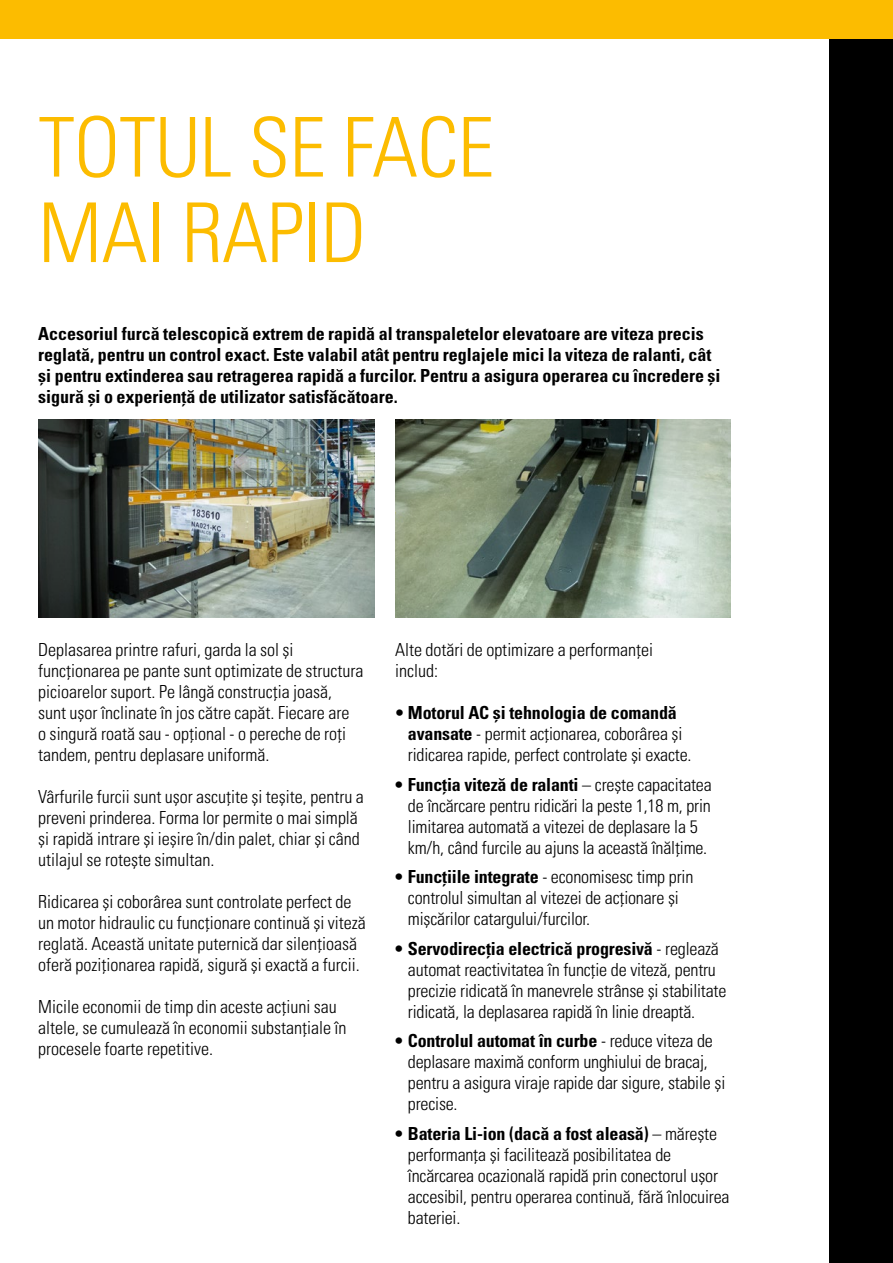
<style>
.page{position:relative;width:893px;height:1263px;background:#fff}
.page>*{position:absolute;margin:0;border:0;box-sizing:border-box;transform-origin:0 0}
.t1{font:82.5px/85.5px "Univers LTCYR 47 Light Cond";letter-spacing:-.01em;color:#fcbc00}
.t2{font:18px/21px "Univers LTCYR 47 Light Cond";color:#000}
.t3{font:18px/21px "Univers LTCYR 67 Bold Cond";color:#000}
.s1{font-family:"Univers LTCYR 47 Light Cond"}
.s2{font-family:"Univers LTCYR 67 Bold Cond"}
</style>
<div class="page">
<div style="left:829px;top:38px;width:64px;height:1225px;background:#000"></div>
<div style="left:0;top:0;width:893px;height:38px;background:#fcbc00"></div>
<div style="left:38px;top:419px;width:336px;height:201px;background:#000;opacity:.14"></div>
<div style="left:395px;top:419px;width:338px;height:201px;background:#000;opacity:.14"></div>
<h1 class="t1" style="left:38px;top:100px;width:457px">TOTUL SE FACE<br>MAI RAPID</h1>
<p class="t3" style="left:38px;top:322px;width:684px">Accesoriul furcă telescopică extrem de rapidă al transpaletelor elevatoare are viteza precis reglată, pentru un control exact. Este valabil atât pentru reglajele mici la viteza de ralanti, cât și pentru extinderea sau retragerea rapidă a furcilor. Pentru a asigura operarea cu încredere și sigură și o experiență de utilizator satisfăcătoare.</p>
<p class="t2" style="left:38px;top:638px;width:327px">Deplasarea printre rafuri, garda la sol și funcționarea pe pante sunt optimizate de structura picioarelor suport. Pe lângă construcția joasă, sunt ușor înclinate în jos către capăt. Fiecare are<br>o singură roată sau - opțional - o pereche de roți tandem, pentru deplasare uniformă.</p>
<p class="t2" style="left:38px;top:785px;width:327px">Vârfurile furcii sunt ușor ascuțite și teșite, pentru a preveni prinderea. Forma lor permite o mai simplă și rapidă intrare și ieșire în/din palet, chiar și când utilajul se rotește simultan.</p>
<p class="t2" style="left:38px;top:890px;width:329px">Ridicarea și coborârea sunt controlate perfect de un motor hidraulic cu funcționare continuă și viteză reglată. Această unitate puternică dar silențioasă oferă poziționarea rapidă, sigură și exactă a furcii.</p>
<p class="t2" style="left:38px;top:995px;width:310px">Micile economii de timp din aceste acțiuni sau altele, se cumulează în economii substanțiale în procesele foarte repetitive.</p>
<p class="t2" style="left:395px;top:638px;width:259px">Alte dotări de optimizare a performanței includ:</p>
<p class="t3" style="left:395px;top:702px;width:283px"><span class="s1">•</span>Motorul AC și tehnologia de comandă</p>
<p class="t2" style="left:408px;top:722px;width:285px"><span class="s2">avansate</span> - permit acționarea, coborârea și ridicarea rapide, perfect controlate și exacte.</p>
<p class="t3" style="left:395px;top:773px;width:318px">• Funcția viteză de ralanti <span class="s1">– crește capacitatea</span></p>
<p class="t2" style="left:408px;top:794px;width:304px">de încărcare pentru ridicări la peste 1,18 m, prin limitarea automată a vitezei de deplasare la 5 km/h, când furcile au ajuns la această înălțime.</p>
<p class="t2" style="left:408px;top:865px;width:287px;text-indent:-13px"><span class="s2">• Funcțiile integrate</span> - economisesc timp prin controlul simultan al vitezei de acționare și mișcărilor catargului/furcilor.</p>
<p class="t3" style="left:395px;top:937px;width:325px">• Servodirecția electrică progresivă <span class="s1">- reglează</span></p>
<p class="t2" style="left:408px;top:958px;width:320px">automat reactivitatea în funcție de viteză, pentru precizie ridicată în manevrele strânse și stabilitate ridicată, la deplasarea rapidă în linie dreaptă.</p>
<p class="t3" style="left:395px;top:1030px;width:319px">• Controlul automat în curbe <span class="s1">- reduce viteza de</span></p>
<p class="t2" style="left:408px;top:1050px;width:319px">deplasare maximă conform unghiului de bracaj, pentru a asigura viraje rapide dar sigure, stabile și precise.</p>
<p class="t3" style="left:395px;top:1122px;width:323px">• Bateria Li-ion (dacă a fost aleasă) <span class="s1">– mărește</span></p>
<p class="t2" style="left:408px;top:1143px;width:323px">performanța și facilitează posibilitatea de încărcarea ocazională rapidă prin conectorul ușor accesibil, pentru operarea continuă, fără înlocuirea bateriei.</p>
</div>
